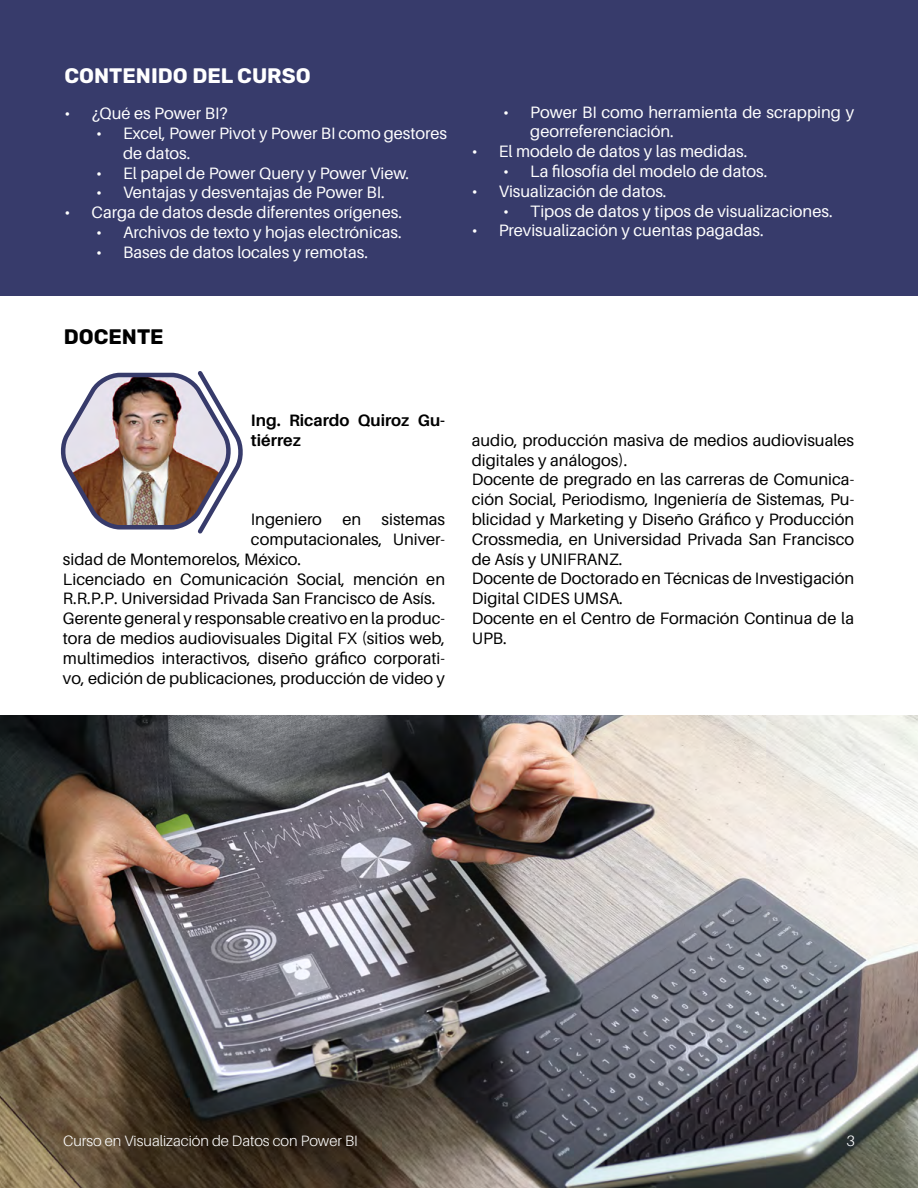
<style>
.page{position:relative;width:918px;height:1188px;background:#fff}
.page>*{position:absolute;margin:0;border:0;box-sizing:border-box;transform-origin:0 0}
.t1{font:700 21px "Rubik";color:#fff}
.t2{font:700 21px "Rubik";color:#000}
.t3{font:16.5px/19.8px "Aileron";color:#000}
.t4{font:16.5px/19.8px "Aileron";color:#fff}
.t5{font:700 16.5px/19.8px "Aileron";color:#000}
.t6{font:300 15px "Aileron";color:#fff}
</style>
<div class="page">
<img style="left:0;top:716px;width:918px;height:472px">
<div style="left:0;top:0;width:918px;height:296px;background:#373b6b"></div>
<img style="left:60px;top:371px;width:183px;height:163px">
<p class="t1" style="left:65px;top:64px;width:248px">CONTENIDO DEL CURSO</p>
<p class="t4" style="left:65px;top:104px;width:165px">• ¿Qué es Power BI?</p>
<p class="t4" style="left:123px;top:124px;width:325px;text-indent:-27px">• Excel, Power Pivot y Power BI como gestores de datos.</p>
<p class="t4" style="left:96px;top:163px;width:315px">• El papel de Power Query y Power View.</p>
<p class="t4" style="left:96px;top:183px;width:290px">• Ventajas y desventajas de Power BI.</p>
<p class="t4" style="left:65px;top:203px;width:339px">• Carga de datos desde diferentes orígenes.</p>
<p class="t4" style="left:96px;top:223px;width:307px">• Archivos de texto y hojas electrónicas.</p>
<p class="t4" style="left:96px;top:242px;width:274px">• Bases de datos locales y remotas.</p>
<p class="t4" style="left:530px;top:102px;width:325px;text-indent:-27px">• Power BI como herramienta de scrapping y georreferenciación.</p>
<p class="t4" style="left:472px;top:142px;width:277px">• El modelo de datos y las medidas.</p>
<p class="t4" style="left:503px;top:162px;width:266px">• La filosofía del modelo de datos.</p>
<p class="t4" style="left:472px;top:181px;width:196px">• Visualización de datos.</p>
<p class="t4" style="left:503px;top:201px;width:331px">• Tipos de datos y tipos de visualizaciones.</p>
<p class="t4" style="left:472px;top:221px;width:294px">• Previsualización y cuentas pagadas.</p>
<p class="t2" style="left:64px;top:324px;width:101px">DOCENTE</p>
<p class="t5" style="left:251px;top:411px;width:196px">Ing. Ricardo Quiroz Gu&shy;tiérrez</p>
<p class="t3" style="left:251px;top:510px;width:196px">Ingeniero en sistemas</p>
<p class="t3" style="left:251px;top:530px;width:196px">computacionales, Univer-</p>
<p class="t3" style="left:63px;top:549px;width:240px">sidad de Montemorelos, México.</p>
<p class="t3" style="left:63px;top:569px;width:384px">Licenciado en Comunicación Social, mención en</p>
<p class="t3" style="left:63px;top:589px;width:374px">R.R.P.P. Universidad Privada San Francisco de Asís.</p>
<p class="t3" style="left:63px;top:609px;width:384px">Gerente general y responsable creativo en la produc-</p>
<p class="t3" style="left:63px;top:629px;width:384px">tora de medios audiovisuales Digital FX (sitios web,</p>
<p class="t3" style="left:63px;top:648px;width:384px">multimedios interactivos, diseño gráfico corporati-</p>
<p class="t3" style="left:63px;top:668px;width:384px">vo, edición de publicaciones, producción de video y</p>
<p class="t3" style="left:472px;top:430px;width:384px">audio, producción masiva de medios audiovisuales digitales y análogos).<br>Docente de pregrado en las carreras de Comunica&shy;ción Social, Periodismo, Ingeniería de Sistemas, Pu&shy;blicidad y Marketing y Diseño Gráfico y Producción Crossmedia, en Universidad Privada San Francisco de Asís y UNIFRANZ.<br>Docente de Doctorado en Técnicas de Investigación Digital CIDES UMSA.<br>Docente en el Centro de Formación Continua de la UPB.</p>
<p class="t6" style="left:63px;top:1132px;width:296px">Curso en Visualización de Datos con Power BI</p>
<p class="t6" style="left:847px;top:1132px;width:10px">3</p>
</div>
